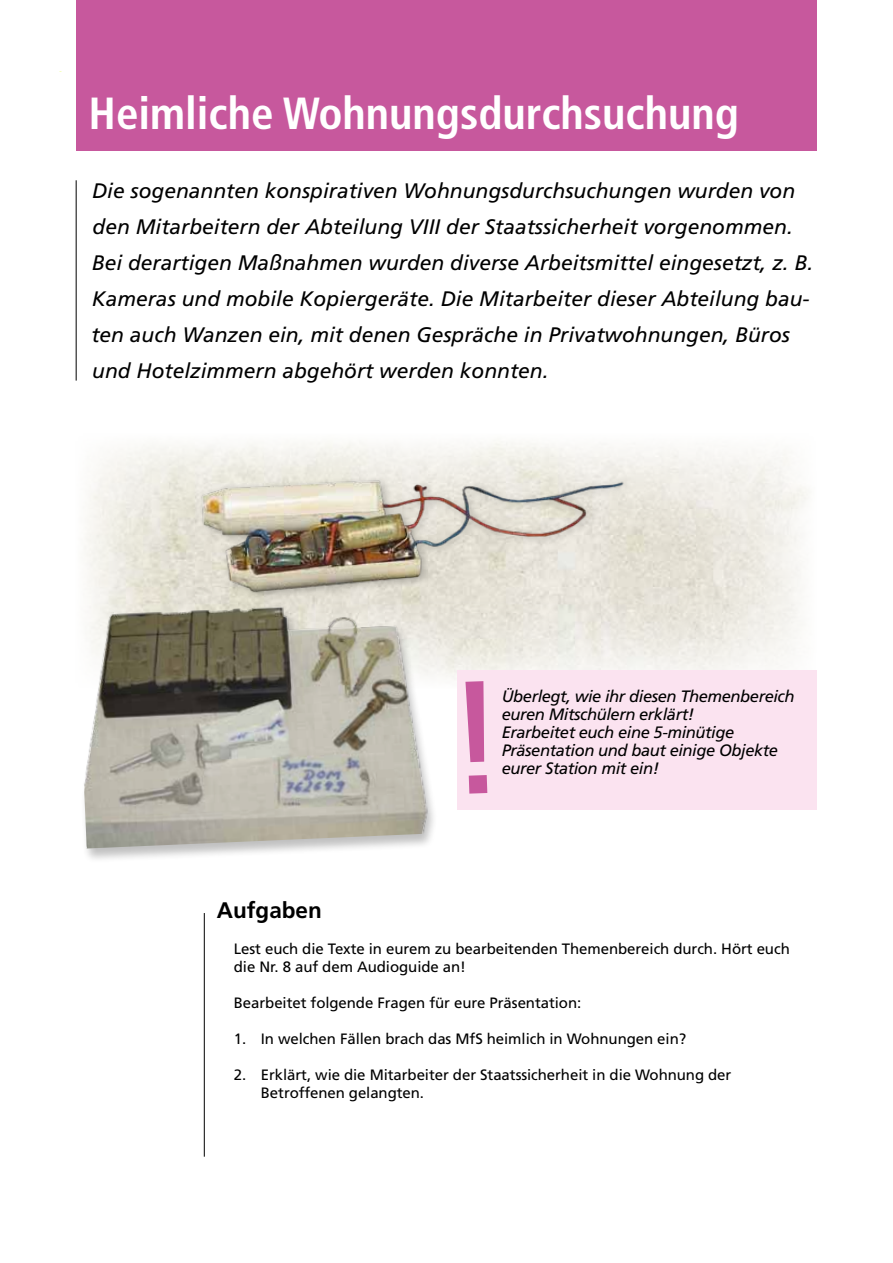
<style>
.page{position:relative;width:893px;height:1263px;background:#fff}
.page>*{position:absolute;margin:0;border:0;box-sizing:border-box;transform-origin:0 0}
.t1{font:700 condensed 45px "Frutiger LT";color:#fff}
.t2{font:700 22.5px "Frutiger LT";color:#000}
.t3{font:italic 21px/36px "Frutiger LT";color:#000}
.t4{font:italic 16.5px/18px "Frutiger LT";letter-spacing:-.025em;color:#000}
.t5{font:15px/18px "Frutiger LT";letter-spacing:-.005em;color:#000}
</style>
<div class="page">
<div style="left:76px;top:0;width:740px;height:151px;background:#c7589d"></div>
<div style="left:457px;top:671px;width:359px;height:139px;background:#fbe3f0"></div>
<hr style="left:76px;top:180px;width:1px;height:201px;background:#000">
<hr style="left:204px;top:913px;width:1px;height:244px;background:#000">
<div style="left:80px;top:607px;width:358px;height:257px;background:#000;opacity:.25"></div>
<img style="left:78px;top:596px;width:354px;height:252px">
<img style="left:130px;top:446px;width:654px;height:196px">
<h1 class="t1" style="left:88px;top:86px;width:652px">Heimliche Wohnungsdurchsuchung</h1>
<p class="t3" style="left:91px;top:173px;width:723px">Die sogenannten konspirativen Wohnungsdurchsuchungen wurden von den Mitarbeitern der Abteilung VIII der Staatssicherheit vorgenommen.<br>Bei derartigen Maßnahmen wurden diverse Arbeitsmittel eingesetzt, z. B.<br>Kameras und mobile Kopiergeräte. Die Mitarbeiter dieser Abteilung bau&shy;ten auch Wanzen ein, mit denen Gespräche in Privatwohnungen, Büros und Hotelzimmern abgehört werden konnten.</p>
<p class="t2" style="left:217px;top:897px;width:107px">Aufgaben</p>
<p class="t4" style="left:502px;top:687px;width:294px">Überlegt, wie ihr diesen Themenbereich euren Mitschülern erklärt!<br>Erarbeitet euch eine 5-minütige<br>Präsentation und baut einige Objekte eurer Station mit ein!</p>
<p class="t5" style="left:234px;top:940px;width:557px">Lest euch die Texte in eurem zu bearbeitenden Themenbereich durch. Hört euch die Nr. 8 auf dem Audioguide an!</p>
<p class="t5" style="left:234px;top:994px;width:349px">Bearbeitet folgende Fragen für eure Präsentation:</p>
<p class="t5" style="left:234px;top:1030px;width:454px">1. In welchen Fällen brach das MfS heimlich in Wohnungen ein?</p>
<p class="t5" style="left:261px;top:1066px;width:472px;text-indent:-27px">2. Erklärt, wie die Mitarbeiter der Staatssicherheit in die Wohnung der<br>Betroffenen gelangten.</p>
</div>
